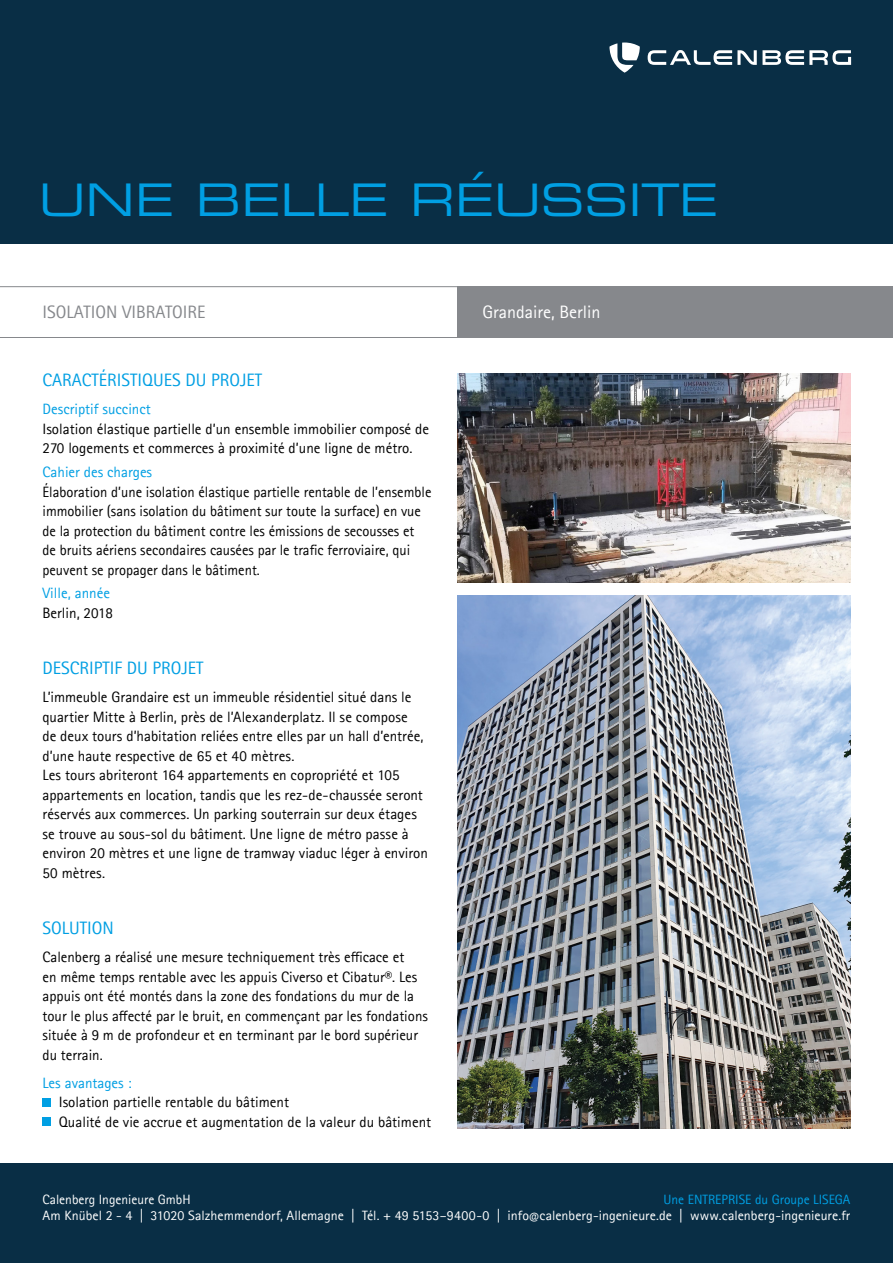
<style>
.page{position:relative;width:893px;height:1263px;background:#fff}
.page>*{position:absolute;margin:0;border:0;box-sizing:border-box;transform-origin:0 0}
.t1{font:45px "Eurostile LT Pro Ex 2";color:#009fe3}
.t2{font:18px "Rotis Sans Serif Pro";color:#009fe3}
.t3{font:18px "Rotis Sans Serif Pro";color:#86888c}
.t4{font:18px "Rotis Sans Serif Pro";color:#fff}
.t5{font:15px/19.5px "Rotis Sans Serif Pro";color:#000}
.t6{font:15px "Rotis Sans Serif Pro";color:#009fe3}
.t7{font:13.5px/16.2px "Rotis Sans Serif Pro";color:#fff;text-align:right}
.s1{font-weight:700}
.s2{color:#009fe3}
.s3{font-size:12px}
</style>
<div class="page">
<hr style="left:0;top:337px;width:844px;height:1px;background:#86888c">
<hr style="left:0;top:286px;width:844px;height:1px;background:#86888c">
<div style="left:457px;top:286px;width:436px;height:52px;background:#86888c"></div>
<div style="left:43px;top:1098px;width:8px;height:8px;background:#009fe3"></div>
<div style="left:43px;top:1117px;width:8px;height:9px;background:#009fe3"></div>
<div style="left:0;top:0;width:893px;height:243px;background:#092e45"></div>
<div style="left:0;top:1164px;width:893px;height:99px;background:#092e45"></div>
<img style="left:457px;top:374px;width:393px;height:208px">
<img style="left:457px;top:595px;width:393px;height:533px">
<svg style="left:648px;top:50px;width:203px;height:15px"></svg>
<svg style="left:609px;top:43px;width:31px;height:30px"></svg>
<h1 class="t1" style="left:39px;top:169px;width:681px">UNE BELLE RÉUSSITE</h1>
<p class="t3" style="left:43px;top:302px;width:164px">ISOLATION VIBRATOIRE</p>
<p class="t2" style="left:43px;top:370px;width:221px">CARACTÉRISTIQUES DU PROJET</p>
<p class="t6" style="left:43px;top:400px;width:110px">Descriptif succinct</p>
<p class="t5" style="left:43px;top:419px;width:388px">Isolation élastique partielle d’un ensemble immobilier composé de<br>270 logements et commerces à proximité d’une ligne de métro.</p>
<p class="t6" style="left:43px;top:463px;width:111px">Cahier des charges</p>
<p class="t5" style="left:43px;top:482px;width:390px">Élaboration d’une isolation élastique partielle rentable de l’ensemble immobilier (sans isolation du bâtiment sur toute la surface) en vue de la protection du bâtiment contre les émissions de secousses et de bruits aériens secondaires causées par le trafic ferroviaire, qui peuvent se propager dans le bâtiment.</p>
<p class="t6" style="left:43px;top:584px;width:69px">Ville, année</p>
<p class="t5" style="left:43px;top:603px;width:72px">Berlin, 2018</p>
<p class="t2" style="left:43px;top:657px;width:162px">DESCRIPTIF DU PROJET</p>
<p class="t5" style="left:43px;top:687px;width:387px">L’immeuble Grandaire est un immeuble résidentiel situé dans le quartier Mitte à Berlin, près de l’Alexanderplatz. Il se compose<br>de deux tours d’habitation reliées entre elles par un hall d’entrée, d’une haute respective de 65 et 40 mètres.<br>Les tours abriteront 164 appartements en copropriété et 105 appartements en location, tandis que les rez-de-chaussée seront réservés aux commerces. Un parking souterrain sur deux étages se trouve au sous-sol du bâtiment. Une ligne de métro passe à environ 20 mètres et une ligne de tramway viaduc léger à environ 50 mètres.</p>
<p class="t2" style="left:43px;top:917px;width:73px">SOLUTION</p>
<p class="t5" style="left:43px;top:947px;width:387px">Calenberg a réalisé une mesure techniquement très efficace et<br>en même temps rentable avec les appuis Civerso et Cibatur<span class="s1">®</span>. Les appuis ont été montés dans la zone des fondations du mur de la tour le plus affecté par le bruit, en commençant par les fondations située à 9 m de profondeur et en terminant par le bord supérieur du terrain.</p>
<p class="t6" style="left:43px;top:1074px;width:91px">Les avantages :</p>
<p class="t5" style="left:59px;top:1092px;width:374px">Isolation partielle rentable du bâtiment<br>Qualité de vie accrue et augmentation de la valeur du bâtiment</p>
<p class="t4" style="left:483px;top:302px;width:120px">Grandaire, Berlin</p>
<p class="t7" style="left:43px;top:1192px;width:809px"><span class="s2">Une ENTREPRISE du Groupe LISEGA<br></span>Am Knübel 2 - 4 | 31020 Salzhemmendorf, Allemagne | Tél. + 49 5153–9400-0 | info<span class="s3">@</span>calenberg-ingenieure.de | www.calenberg-ingenieure.fr</p>
<p class="t7" style="left:43px;top:1192px;width:150px">Calenberg Ingenieure GmbH</p>
</div>
